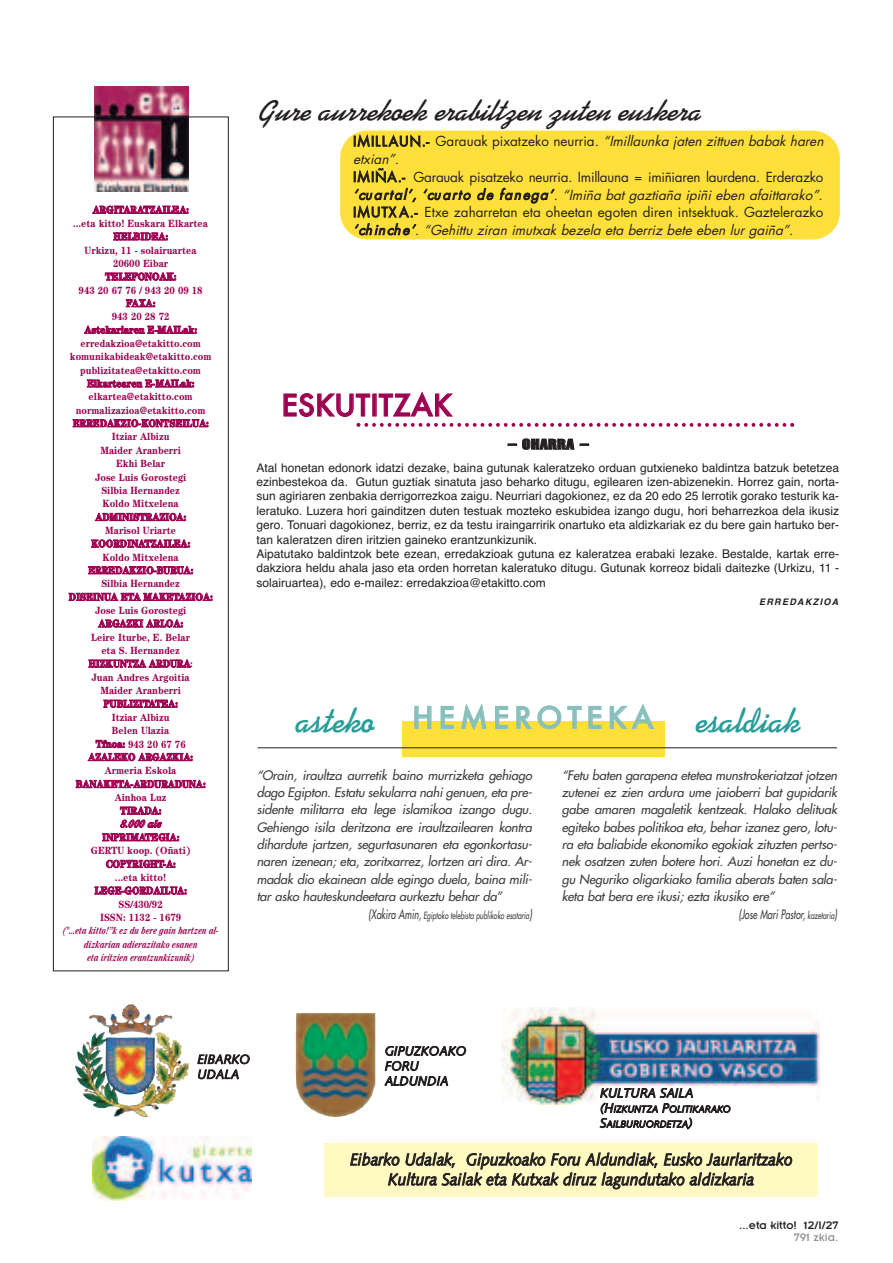
<style>
.page{position:relative;width:893px;height:1263px;background:#fff}
.page>*{position:absolute;margin:0;border:0;box-sizing:border-box;transform-origin:0 0}
.t1{font:700 39px "Swing";color:#289d99}
.t2{font:italic 700 33px "Swing";color:#231f20}
.t3{font:500 29.25px "Futura";letter-spacing:.005em;color:#9d0151}
.t4{font:italic 16.5px/19.8px "Syntax";color:#231f20;text-align:center;scale:.94 1}
.t5{font:extra-condensed 14.25px "Helvetica";letter-spacing:.04em;color:#231f20;scale:1.2 1}
.t6{font:13.5px/17.7px "Futura";color:#231f20}
.t7{font:italic 13.5px/17.7px "Futura";color:#231f20}
.t8{font:italic 12.75px/17.4px "Futura";letter-spacing:-.01em;color:#3e3e3f;text-align:justify}
.t9{font:italic 12.75px/15px "Syntax";letter-spacing:.005em;color:#231f20}
.t10{font:italic 12.75px "Futura";letter-spacing:-.01em;color:#3e3e3f;scale:.7 1}
.t11{font:12px/14.4px "Helvetica";color:#231f20}
.t12{font:12px "Insignia";color:#231f20}
.t13{font:12px "Insignia";color:#939598}
.t14{font:700 10.5px/13.4px "Century";color:#9d0151;text-align:center;scale:.9 1}
.t15{font:italic 700 10.5px/13.4px "Century";color:#9d0151;text-align:center;scale:.7 1}
.t16{font:italic 700 10.5px "Century";color:#9d0151;scale:.9 1}
.t17{font:italic 9.75px "Futura";color:#3e3e3f;scale:.7 1}
.t18{font:italic 9.6px/15px "Syntax";letter-spacing:-.005em;color:#231f20}
.t19{font:italic 700 9px "Helvetica";letter-spacing:.15em;color:#231f20}
.s1{font-style:normal}
.s2{font-style:italic}
.s3{font-family:"Futura";font-weight:500;font-size:29.25px;color:#88bfbd}
.s4{font-size:12.75px}
.s5{font-size:9.75px}
</style>
<div class="page">
<div style="left:340px;top:131px;width:500px;height:108px;background:#ffe03b;border-radius:27px"></div>
<div style="left:53px;top:117px;width:176px;height:854px;border:1px solid #231f20"></div>
<img style="left:94px;top:87px;width:95px;height:104px">
<img style="left:501px;top:1007px;width:318px;height:98px">
<img style="left:93px;top:1136px;width:158px;height:64px">
<div style="left:324px;top:1143px;width:494px;height:53px;background:#fffac1"></div>
<img style="left:83px;top:1032px;width:93px;height:74px">
<div style="left:598px;top:1086px;width:218px;height:48px;background:#fff"></div>
<img style="left:296px;top:1013px;width:79px;height:104px">
<div style="left:402px;top:721px;width:263px;height:35px;background:#ffe03b"></div>
<hr style="left:258px;top:747px;width:579px;height:1px;background:#231f20">
<svg style="left:357px;top:423px;width:437px;height:4px"></svg>
<p class="t14" style="left:69px;top:204px;width:162px">ARGITARATZAILEA:<br>...eta kitto! Euskara Elkartea<br>HELBIDEA:<br>Urkizu, 11 - solairuartea<br>20600 Eibar<br>TELEFONOAK:<br>943 20 67 76 / 943 20 09 18<br>FAXA:<br>943 20 28 72<br>Astekariaren E-MAILak: erredakzioa@etakitto.com komunikabideak@etakitto.com publizitatea@etakitto.com<br>Elkartearen E-MAILak: elkartea@etakitto.com normalizazioa@etakitto.com<br>ERREDAKZIO-KONTSEILUA:<br>Itziar Albizu<br>Maider Aranberri<br>Ekhi Belar<br>Jose Luis Gorostegi<br>Silbia Hernandez<br>Koldo Mitxelena<br>ADMINISTRAZIOA:<br>Marisol Uriarte<br>KOORDINATZAILEA:<br>Koldo Mitxelena<br>ERREDAKZIO-BURUA:<br>Silbia Hernandez<br>DISEINUA ETA MAKETAZIOA:<br>Jose Luis Gorostegi<br>ARGAZKI ARLOA:<br>Leire Iturbe, E. Belar<br>eta S. Hernandez<br>HIZKUNTZA ARDURA:<br>Juan Andres Argoitia<br>Maider Aranberri<br>PUBLIZITATEA:<br>Itziar Albizu<br>Belen Ulazia<br>Tfnoa: 943 20 67 76<br>AZALEKO ARGAZKIA:<br>Armeria Eskola<br>BANAKETA-ARDURADUNA:<br>Ainhoa Luz<br>TIRADA:</p>
<p class="t16" style="left:120px;top:820px;width:49px">8.000 ale</p>
<p class="t14" style="left:91px;top:831px;width:112px">INPRIMATEGIA:<br>GERTU koop. (Oñati)<br>COPYRIGHT-A:<br>...eta kitto!<br>LEGE-GORDAILUA:<br>SS/430/92<br>ISSN: 1132 - 1679</p>
<p class="t15" style="left:63px;top:925px;width:226px">("...eta kitto!”k ez du bere gain hartzen al&shy;dizkarian adierazitako es anen<br>eta iritzien erantz unkiz unik)</p>
<h2 class="t2" style="left:258px;top:90px;width:452px">Gure aurrekoek erabiltzen zuten euskera</h2>
<p class="t7" style="left:353px;top:134px;width:475px"><span class="s1">IMILLAUN.- Garauak pixatzeko neurria.</span> “Imillaunkajatenzittuenbabak haren etxian”.</p>
<p class="t6" style="left:353px;top:169px;width:474px">IMIÑA.- Garauak pisatzeko neurria. Imillauna = imiñiaren laurdena. Erderazko <span class="s2">‘cu artal’, ‘cu arto de fan ega’</span>. <span class="s2">“Imiña bat gaztiaña ipiñi eben afaittarako”.<br></span>IMUTX A.- Etxe zaharretan eta oheetan egoten diren intsektuak. Gaztelerazko <span class="s2">‘ch in ch e’</span>. <span class="s2">“Gehittu ziran imutxak bezela eta berriz bete eben lur gaiña”.</span></p>
<h3 class="t3" style="left:281px;top:389px;width:172px">ESKUTITZAK</h3>
<h3 class="t5" style="left:508px;top:439px;width:69px">– OHARRA –</h3>
<p class="t11" style="left:257px;top:460px;width:584px">Atal honetan edonork idatzi dezake, baina gutunak kaleratzeko orduan gutxieneko baldintza batzuk betetzea ezinbestekoa da. Gutun guztiak sinatuta jaso beharko ditugu, egilearen izen-abizenekin. Horrez gain, norta&shy;sun agiriaren zenbakia derrigorrezkoa zaigu. Neurriari dagokionez, ez da 20 edo 25 lerrotik gorako testurik ka&shy;leratuko. Luzera hori gainditzen duten testuak mozteko eskubidea izango dugu, hori beharrezkoa dela ikusiz gero. Tonuari dagokionez, berriz, ez da testu iraingarririk onartuko eta aldizkariak ez du bere gain hartuko ber&shy;tan kaleratzen diren iritzien gaineko erantzunkizunik.<br>Aipatutako baldintzok bete ezean, erredakzioak gutuna ez kaleratzea erabaki lezake. Bestalde, kartak erre&shy;dakziora heldu ahala jaso eta orden horretan kaleratuko ditugu. Gutunak korreoz bidali daitezke (Urkizu, 11 - solairuartea), edo e-mailez: erredakzioa@etakitto.com</p>
<p class="t19" style="left:759px;top:596px;width:81px">ERREDAKZIOA</p>
<h1 class="t1" style="left:295px;top:697px;width:507px">asteko <span class="s3">H E M E R O T E K A</span> esaldiak</h1>
<p class="t8" style="left:257px;top:767px;width:277px">“Orain, iraultza aurretik baino murrizketa gehiago dago Egipton. Estatu sekularra nahi genuen, eta pre&shy;sidente militarra eta lege islamikoa izango dugu.<br>Gehiengo isila deritzona ere iraultzailearen kontra dihardute jartzen, segurtasunaren eta egonkortasu&shy;naren izenean; eta, zoritxarrez, lortzen ari dira. Ar&shy;madak dio ekainean alde egingo duela, baina mili&shy;tar asko hauteskundeetara aurkeztu behar da”</p>
<p class="t17" style="left:369px;top:910px;width:235px"><span class="s4">(Xakira Amin,</span> Egiptoko telebista publikoko esataria<span class="s4">)</span></p>
<p class="t8" style="left:562px;top:767px;width:277px">“Fetu baten garapena etetea munstrokeriatzat jotzen</p>
<p class="t8" style="left:562px;top:784px;width:277px">zutenei ez zien ardura ume jaioberri bat gupidarik</p>
<p class="t8" style="left:562px;top:802px;width:277px">gabe amaren magaletik kentzeak. Halako delituak</p>
<p class="t8" style="left:562px;top:819px;width:277px">egiteko babes politikoa eta, behar izanez gero, lotu-</p>
<p class="t8" style="left:562px;top:836px;width:277px">ra eta baliabide ekonomiko egokiak zituzten pertso-</p>
<p class="t8" style="left:562px;top:854px;width:277px">nek osatzen zuten botere hori. Auzi honetan ez du-</p>
<p class="t8" style="left:562px;top:871px;width:277px">gu Neguriko oligarkiako familia aberats baten sala-</p>
<p class="t8" style="left:562px;top:889px;width:214px">keta bat bera ere ikusi; ezta ikusiko ere”</p>
<p class="t10" style="left:739px;top:907px;width:142px">(Jose Mari Pastor, <span class="s5">kazetaria</span>)</p>
<p class="t9" style="left:197px;top:1053px;width:54px">EIBARKO<br>UDALA</p>
<p class="t9" style="left:385px;top:1045px;width:83px">GIPUZKOAKO<br>FORU<br>ALDUNDIA</p>
<p class="t9" style="left:600px;top:1087px;width:95px">KULTURA SAILA</p>
<p class="t18" style="left:600px;top:1102px;width:132px"><span class="s4">(H</span>IZKUNTZA <span class="s4">P</span>OLITIKARAKO<br><span class="s4">S</span>AILBURUORDETZA<span class="s4">)</span></p>
<h3 class="t4" style="left:350px;top:1151px;width:472px">Eibarko Udalak, Gipuzkoako Foru Aldundiak, Eusko Jaurlaritzako<br>Kultura Sailak eta Kutxak diruz lagundutako aldizkaria</h3>
<p class="t12" style="left:739px;top:1222px;width:101px">...eta kitto! 12/I/27</p>
<p class="t13" style="left:794px;top:1234px;width:46px">791 zkia.</p>
</div>
